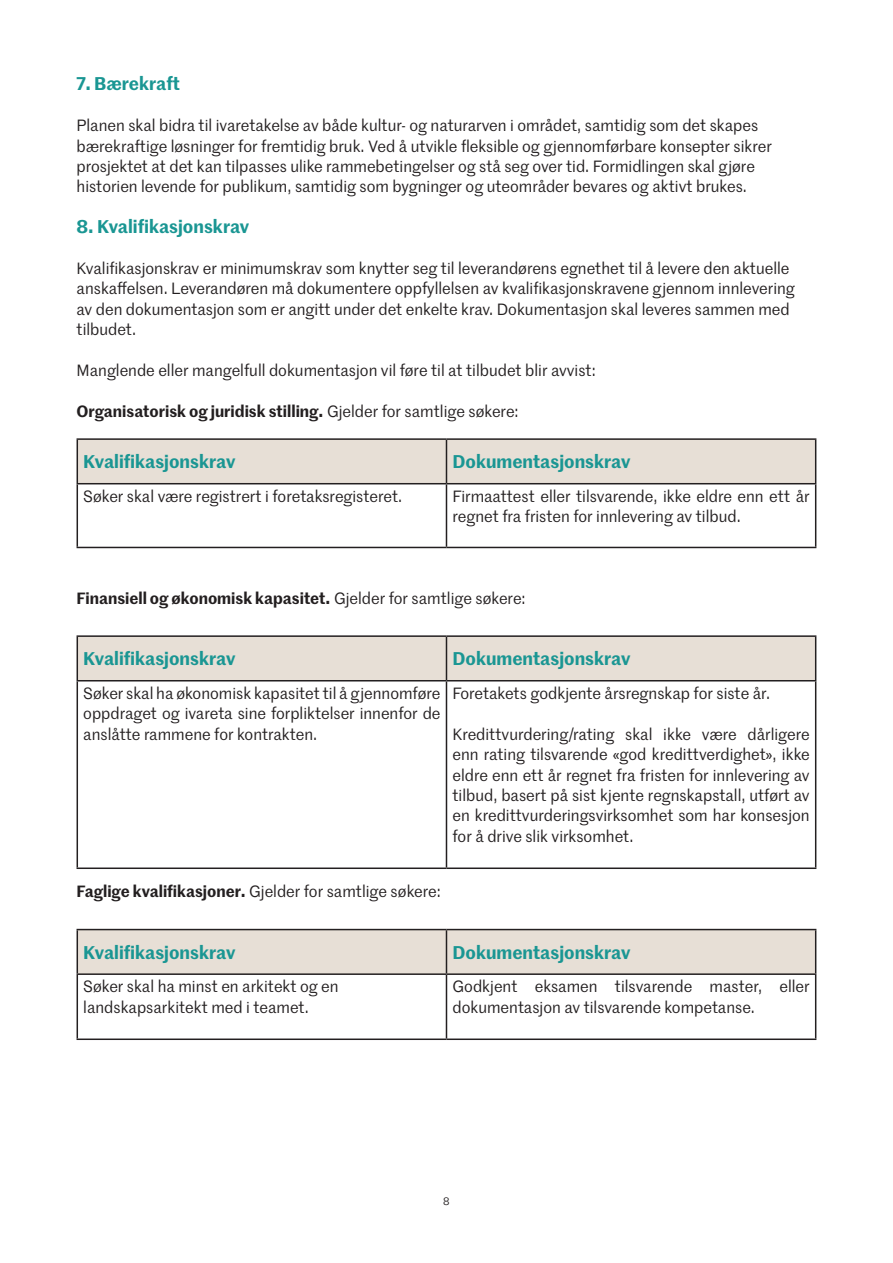
<style>
.page{position:relative;width:893px;height:1263px;background:#fff}
.page>*{position:absolute;margin:0;border:0;box-sizing:border-box;transform-origin:0 0}
.t1{font:600 18px "Marr Sans";color:#1a9693}
.t2{font:15.9px/20.4px "Marr Sans";color:#231f20}
.t3{font:600 15.9px "Marr Sans";color:#231f20}
.t4{font:10.5px "Marr Sans";color:#231f20}
.s1{font-weight:400}
.s2{font-weight:600}
</style>
<div class="page">
<div style="left:78px;top:440px;width:737px;height:43px;background:#e7dfd6"></div>
<hr style="left:77px;top:438px;width:369px;height:2px;background:#231f20">
<hr style="left:77px;top:440px;width:1px;height:43px;background:#231f20">
<hr style="left:446px;top:438px;width:370px;height:2px;background:#231f20">
<hr style="left:446px;top:440px;width:1px;height:43px;background:#231f20">
<hr style="left:815px;top:440px;width:1px;height:43px;background:#231f20">
<hr style="left:77px;top:483px;width:369px;height:1px;background:#231f20">
<hr style="left:77px;top:484px;width:1px;height:63px;background:#231f20">
<hr style="left:446px;top:483px;width:370px;height:1px;background:#231f20">
<hr style="left:446px;top:484px;width:1px;height:63px;background:#231f20">
<hr style="left:815px;top:484px;width:1px;height:63px;background:#231f20">
<hr style="left:77px;top:547px;width:369px;height:1px;background:#231f20">
<hr style="left:446px;top:547px;width:370px;height:1px;background:#231f20">
<div style="left:78px;top:637px;width:737px;height:43px;background:#e7dfd6"></div>
<hr style="left:77px;top:635px;width:369px;height:2px;background:#231f20">
<hr style="left:77px;top:637px;width:1px;height:43px;background:#231f20">
<hr style="left:446px;top:635px;width:370px;height:2px;background:#231f20">
<hr style="left:446px;top:637px;width:1px;height:43px;background:#231f20">
<hr style="left:815px;top:637px;width:1px;height:43px;background:#231f20">
<hr style="left:77px;top:680px;width:369px;height:1px;background:#231f20">
<hr style="left:77px;top:681px;width:1px;height:186px;background:#231f20">
<hr style="left:446px;top:680px;width:370px;height:1px;background:#231f20">
<hr style="left:446px;top:681px;width:1px;height:186px;background:#231f20">
<hr style="left:815px;top:681px;width:1px;height:186px;background:#231f20">
<hr style="left:77px;top:867px;width:369px;height:2px;background:#231f20">
<hr style="left:446px;top:867px;width:370px;height:2px;background:#231f20">
<div style="left:78px;top:930px;width:737px;height:43px;background:#e7dfd6"></div>
<hr style="left:77px;top:929px;width:369px;height:1px;background:#231f20">
<hr style="left:77px;top:930px;width:1px;height:43px;background:#231f20">
<hr style="left:446px;top:929px;width:370px;height:1px;background:#231f20">
<hr style="left:446px;top:930px;width:1px;height:43px;background:#231f20">
<hr style="left:815px;top:930px;width:1px;height:43px;background:#231f20">
<hr style="left:77px;top:973px;width:369px;height:2px;background:#231f20">
<hr style="left:77px;top:975px;width:1px;height:63px;background:#231f20">
<hr style="left:446px;top:973px;width:370px;height:2px;background:#231f20">
<hr style="left:446px;top:975px;width:1px;height:63px;background:#231f20">
<hr style="left:815px;top:975px;width:1px;height:63px;background:#231f20">
<hr style="left:77px;top:1038px;width:369px;height:2px;background:#231f20">
<hr style="left:446px;top:1038px;width:370px;height:2px;background:#231f20">
<p class="t1" style="left:77px;top:70px;width:105px">7. Bærekraft</p>
<p class="t2" style="left:77px;top:115px;width:697px">Planen skal bidra til ivaretakelse av både kultur- og naturarven i området, samtidig som det skapes bærekraftige løsninger for fremtidig bruk. Ved å utvikle fleksible og gjennomførbare konsepter sikrer prosjektet at det kan tilpasses ulike rammebetingelser og stå seg over tid. Formidlingen skal gjøre historien levende for publikum, samtidig som bygninger og uteområder bevares og aktivt brukes.</p>
<p class="t1" style="left:77px;top:213px;width:174px">8. Kvalifikasjonskrav</p>
<p class="t2" style="left:77px;top:258px;width:720px">Kvalifikasjonskrav er minimumskrav som knytter seg til leverandørens egnethet til å levere den aktuelle anskaffelsen. Leverandøren må dokumentere oppfyllelsen av kvalifikasjonskravene gjennom innlevering av den dokumentasjon som er angitt under det enkelte krav. Dokumentasjon skal leveres sammen med tilbudet.</p>
<p class="t2" style="left:77px;top:360px;width:521px">Manglende eller mangelfull dokumentasjon vil føre til at tilbudet blir avvist:</p>
<p class="t3" style="left:77px;top:399px;width:444px">Organisatorisk og juridisk stilling. <span class="s1">Gjelder for samtlige søkere:</span></p>
<p class="t1" style="left:83px;top:448px;width:154px">Kvalifikasjonskrav</p>
<p class="t1" style="left:452px;top:448px;width:179px">Dokumentasjonskrav</p>
<p class="t2" style="left:83px;top:485px;width:320px">Søker skal være registrert i foretaksregisteret.</p>
<p class="t2" style="left:452px;top:485px;width:359px">Firmaattest eller tilsvarende, ikke eldre enn ett år regnet fra fristen for innlevering av tilbud.</p>
<p class="t3" style="left:77px;top:586px;width:451px">Finansiell og økonomisk kapasitet. <span class="s1">Gjelder for samtlige søkere:</span></p>
<p class="t1" style="left:83px;top:645px;width:154px">Kvalifikasjonskrav</p>
<p class="t1" style="left:452px;top:645px;width:179px">Dokumentasjonskrav</p>
<p class="t2" style="left:83px;top:682px;width:359px;text-align:justify">Søker skal ha økonomisk kapasitet til å gjennomføre oppdraget og ivareta sine forpliktelser innenfor de anslåtte rammene for kontrakten.</p>
<p class="t2" style="left:452px;top:682px;width:319px">Foretakets godkjente årsregnskap for siste år.</p>
<p class="t2" style="left:452px;top:723px;width:359px;text-align:justify">Kredittvurdering/rating skal ikke være dårligere enn rating tilsvarende «god kredittverdighet», ikke eldre enn ett år regnet fra fristen for innlevering av tilbud, basert på sist kjente regnskapstall, utført av en kredittvurderingsvirksomhet som har konsesjon for å drive slik virksomhet.</p>
<p class="t2" style="left:77px;top:881px;width:366px"><span class="s2">Faglige kvalifikasjoner.</span> Gjelder for samtlige søkere:</p>
<p class="t1" style="left:83px;top:939px;width:154px">Kvalifikasjonskrav</p>
<p class="t1" style="left:452px;top:939px;width:179px">Dokumentasjonskrav</p>
<p class="t2" style="left:83px;top:976px;width:257px">Søker skal ha minst en arkitekt og en landskapsarkitekt med i teamet.</p>
<p class="t2" style="left:452px;top:976px;width:359px">Godkjent eksamen tilsvarende master, eller dokumentasjon av tilsvarende kompetanse.</p>
<p class="t4" style="left:443px;top:1194px;width:8px">8</p>
</div>
